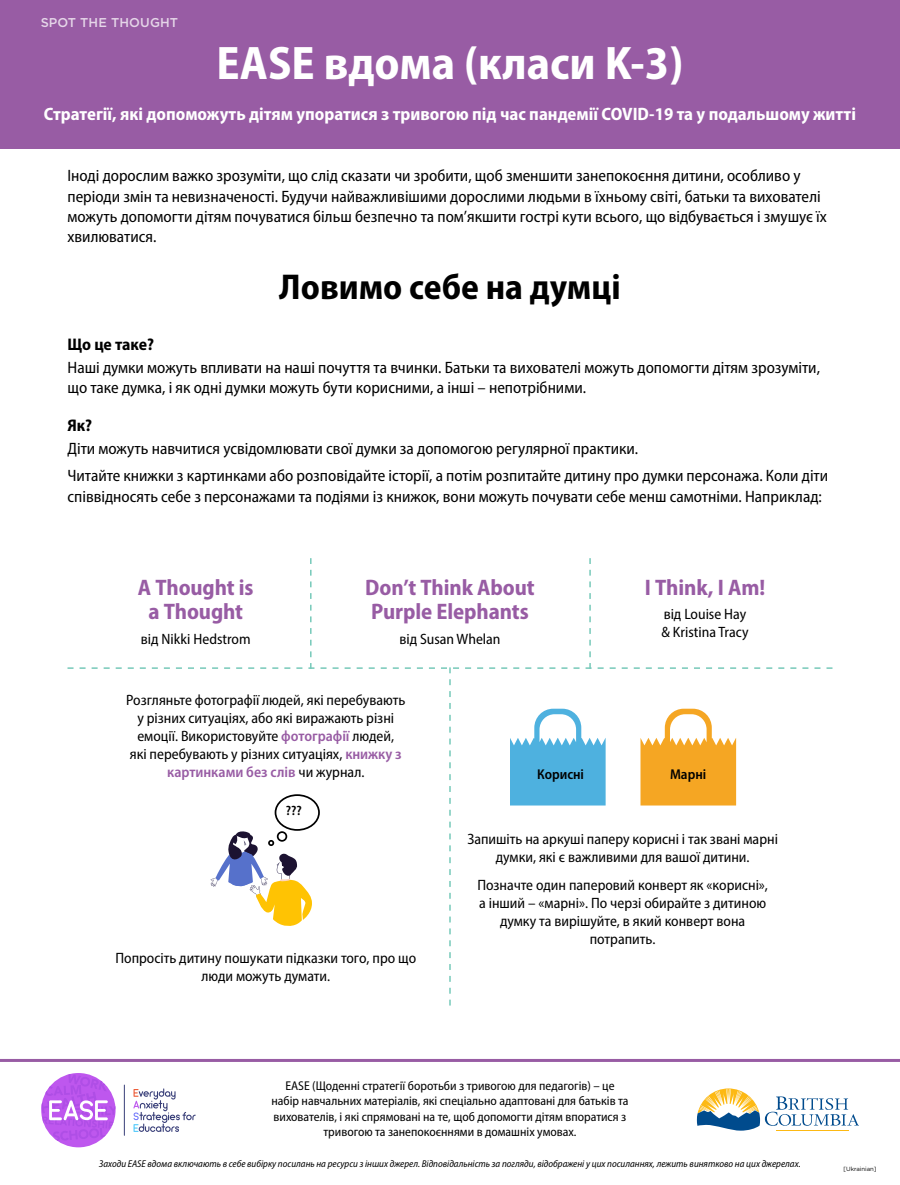
<style>
.page{position:relative;width:900px;height:1185px;background:#fff}
.page>*{position:absolute;margin:0;border:0;box-sizing:border-box;transform-origin:0 0}
.t1{font:700 semi-condensed 47.25px "Myriad Pro";color:#fff}
.t2{font:700 semi-condensed 36px "Myriad Pro";color:#000}
.t3{font:700 semi-condensed 22.5px/24.8px "Myriad Pro";letter-spacing:-.005em;color:#985ca4;text-align:center}
.t4{font:700 semi-condensed 18px "Myriad Pro";color:#fff}
.t5{font:700 semi-condensed 16.88px "Myriad Pro";letter-spacing:-.005em;color:#000}
.t6{font:semi-condensed 16.5px/20.2px "Myriad Pro";color:#000}
.t7{font:semi-condensed 15px/18px "Myriad Pro";color:#000;text-align:center}
.t8{font:600 semi-condensed 14.25px "Myriad Pro";color:#000}
.t9{font:600 semi-condensed 13.5px "Myriad Pro";color:#000}
.t10{font:semi-condensed 12.75px/15.3px "Myriad Pro";color:#000;text-align:center}
.t11{font:500 12.75px "Gotham";letter-spacing:.01em;color:#fff}
.t12{font:italic semi-condensed 9.9px "Myriad Pro";color:#000}
.t13{font:6px "Gotham";color:#000}
.s1{font-weight:600;color:#985ca4}
</style>
<div class="page">
<div style="left:0;top:0;width:900px;height:148px;background:#985ca4"></div>
<svg style="left:133px;top:1088px;width:63px;height:43px"></svg>
<hr style="left:124px;top:1084px;width:1px;height:51px;background:#383e78">
<div style="left:41px;top:1072px;width:75px;height:75px;background:#be57ee;border-radius:50%"></div>
<svg style="left:41px;top:1072px;width:75px;height:69px"></svg>
<hr style="left:776px;top:1130px;width:72px;height:1px;background:#fdb913">
<svg style="left:697px;top:1088px;width:162px;height:42px"></svg>
<hr style="left:0;top:1058px;width:900px;height:3px;background:#985ca4">
<svg style="left:68px;top:558px;width:765px;height:447px"></svg>
<p class="t11" style="left:40px;top:15px;width:139px">SPOT THE THOUGHT</p>
<h1 class="t1" style="left:217px;top:33px;width:468px">EASE вдома (класи K-3)</h1>
<p class="t4" style="left:44px;top:102px;width:814px">Стратегії, які допоможуть дітям упоратися з тривогою під час пандемії COVID-19 та у подальшому житті</p>
<p class="t6" style="left:68px;top:165px;width:761px">Іноді дорослим важко зрозуміти, що слід сказати чи зробити, щоб зменшити занепокоєння дитини, особливо у періоди змін та невизначеності. Будучи найважливішими дорослими людьми в їхньому світі, батьки та вихователі можуть допомогти дітям почуватися більш безпечно та пом’якшити гострі кути всього, що відбувається і змушує їх хвилюватися.</p>
<h2 class="t2" style="left:279px;top:263px;width:343px">Ловимо себе на думці</h2>
<p class="t5" style="left:68px;top:333px;width:88px">Що це таке?</p>
<p class="t6" style="left:68px;top:357px;width:754px">Наші думки можуть впливати на наші почуття та вчинки. Батьки та вихователі можуть допомогти дітям зрозуміти, що таке думка, і як одні думки можуть бути корисними, а інші – непотрібними.</p>
<p class="t5" style="left:68px;top:414px;width:26px">Як?</p>
<p class="t6" style="left:68px;top:435px;width:762px;line-height:27px">Діти можуть навчитися усвідомлювати свої думки за допомогою регулярної практики.<br>Читайте книжки з картинками або розповідайте історії, а потім розпитайте дитину про думки персонажа. Коли діти</p>
<p class="t6" style="left:68px;top:485px;width:756px">співвідносять себе з персонажами та подіями із книжок, вони можуть почувати себе менш самотніми. Наприклад:</p>
<h3 class="t3" style="left:138px;top:574px;width:117px">A Thought is a Thought</h3>
<p class="t7" style="left:141px;top:630px;width:111px">від Nikki Hedstrom</p>
<h3 class="t3" style="left:365px;top:574px;width:171px;text-align:left">Don’t Think About<br>Purple Elephants</h3>
<p class="t7" style="left:399px;top:630px;width:103px">від Susan Whelan</p>
<h3 class="t3" style="left:645px;top:574px;width:122px">I Think, I Am!</h3>
<p class="t7" style="left:661px;top:605px;width:89px;text-align:left">від Louise Hay &amp; Kristina Tracy</p>
<p class="t7" style="left:126px;top:690px;width:281px">Розгляньте фотографії людей, які перебувають у різних ситуаціях, або які виражають різні емоції. Використовуйте <span class="s1">фотографії</span> людей,<br>які перебувають у різних ситуаціях, <span class="s1">книжку з картинками без слів</span> чи журнал.</p>
<p class="t9" style="left:286px;top:802px;width:18px">???</p>
<p class="t7" style="left:115px;top:948px;width:302px">Попросіть дитину пошукати підказки того, про що люди можуть думати.</p>
<p class="t8" style="left:537px;top:765px;width:48px">Корисні</p>
<p class="t8" style="left:670px;top:765px;width:38px">Марні</p>
<p class="t7" style="left:467px;top:829px;width:312px">Запишіть на аркуші паперу корисні і так звані марні думки, які є важливими для вашої дитини.</p>
<p class="t7" style="left:477px;top:875px;width:292px">Позначте один паперовий конверт як «корисні», а інший – «марні». По черзі обирайте з дитиною думку та вирішуйте, в який конверт вона потрапить.</p>
<p class="t10" style="left:271px;top:1077px;width:359px">EASE (Щоденні стратегії боротьби з тривогою для педагогів) – це набір навчальних матеріалів, які спеціально адаптовані для батьків та вихователів, і які спрямовані на те, щоб допомогти дітям впоратися з тривогою та занепокоєннями в домашніх умовах.</p>
<p class="t12" style="left:99px;top:1157px;width:703px">Заходи EASE вдома включають в себе вибірку посилань на ресурси з інших джерел. Відповідальність за погляди, відображені у цих посиланнях, лежить винятково на цих джерелах.</p>
<p class="t13" style="left:844px;top:1164px;width:35px">[Ukrainian]</p>
</div>
